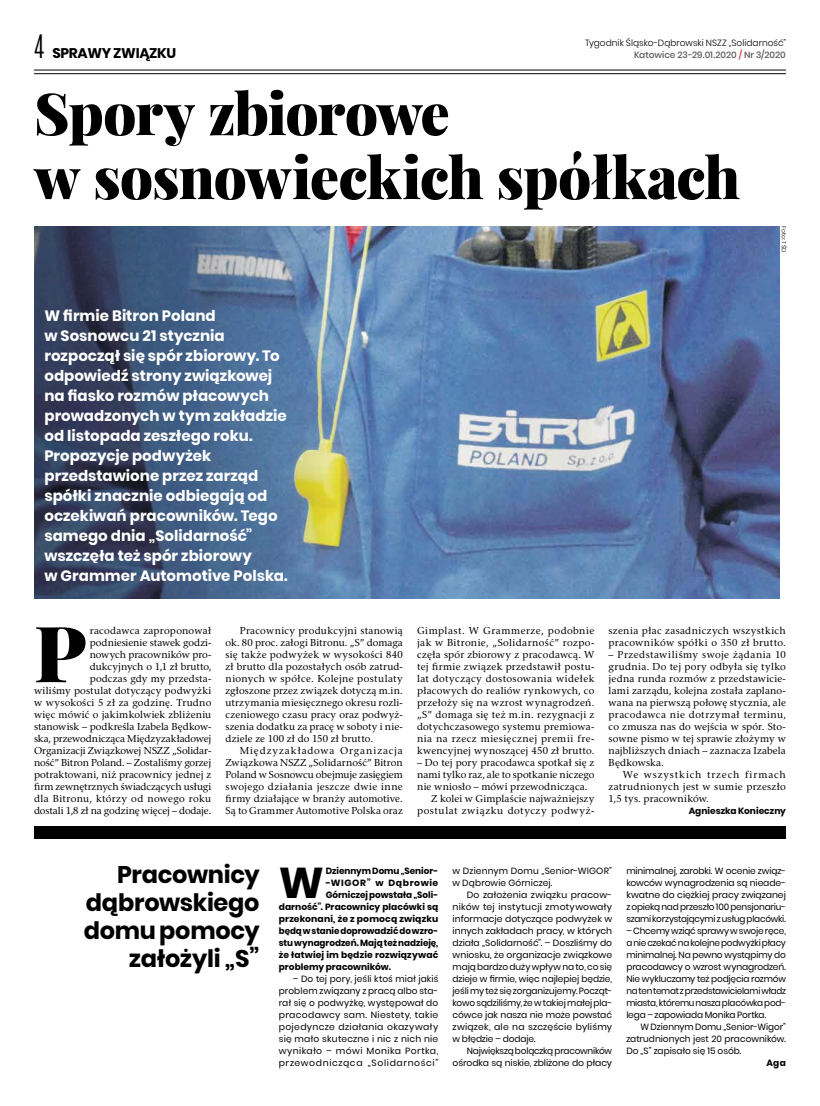
<style>
.page{position:relative;width:820px;height:1106px;background:#fff}
.page>*{position:absolute;margin:0;border:0;box-sizing:border-box;transform-origin:0 0}
.t1{font:900 77.7px "Playfair Display";color:#000}
.t2{font:900 58px/64px "Playfair Display";letter-spacing:-.025em;color:#000}
.t3{font:700 42.9px "Poppins";color:#000}
.t4{font:700 24px/28px "Poppins";letter-spacing:-.01em;color:#000;text-align:right}
.t5{font:700 15px/20px "Poppins";color:#fff}
.t6{font:700 14px "Poppins";letter-spacing:-.025em;color:#000}
.t7{font:10px/12px "Rashel EFN";letter-spacing:.01em;color:#000;text-align:justify}
.t8{font:10px/12px "Rashel EFN";letter-spacing:.035em;color:#000}
.t9{font:10px "Rashel EFN";letter-spacing:.055em;color:#000}
.t10{font:9px/12px "Poppins";letter-spacing:-.005em;color:#000;text-align:justify}
.t11{font:700 9px "Poppins";letter-spacing:.005em;color:#000}
.t12{font:9px/12px "Poppins";letter-spacing:.015em;color:#000}
.t13{font:300 9px "Poppins";color:#000}
.t14{font:500 9px "Poppins";color:#58595b}
.t15{font:700 9px "Poppins";letter-spacing:.06em;color:#000}
.t16{font:300 6px "Poppins";letter-spacing:.005em;color:#000}
.s1{font-family:"Antonio";font-weight:300;font-size:27px}
.s2{color:#ed1c2e}
</style>
<div class="page">
<hr style="left:34px;top:70px;width:751px;height:1px;background:#000">
<hr style="left:34px;top:73px;width:751px;height:1px;background:#000">
<img style="left:330px;top:226px;width:449px;height:372px">
<div style="left:34px;top:826px;width:751px;height:12px;background:#000"></div>
<svg style="left:34px;top:226px;width:296px;height:372px;background:#485f7d"></svg>
<h3 class="t6" style="left:34px;top:45px;width:144px"><span class="s1">4</span> SPRAWY ZWIĄZKU</h3>
<p class="t13" style="left:585px;top:38px;width:202px">Tygodnik Śląsko-Dąbrowski NSZZ „Solidarność”</p>
<p class="t14" style="left:633px;top:50px;width:153px">Katowice 23-29.01.2020 <span class="s2">/</span> Nr 3/2020</p>
<h2 class="t2" style="left:34px;top:81px;width:707px">Spory zbiorowe<br>w sosnowieckich spółkach</h2>
<p class="t5" style="left:44px;top:305px;width:245px">W firmie Bitron Poland<br>w Sosnowcu 21 stycznia rozpoczął się spór zbiorowy. To odpowiedź strony związkowej na fiasko rozmów płacowych prowadzonych w tym zakładzie od listopada zeszłego roku.<br>Propozycje podwyżek przedstawione przez zarząd spółki znacznie odbiegają od oczekiwań pracowników. Tego samego dnia „Solidarność” wszczęła też spór zbiorowy<br>w Grammer Automotive Polska.</p>
<p class="t16" style="left:787px;top:226px;width:28px;rotate:90deg">Foto: TŚD</p>
<p class="t7" style="left:34px;top:624px;width:179px;text-align:right">racodawca zaproponował podniesienie stawek godzi-<br>nowych pracowników pro&shy;dukcyjnych o 1,1 zł brutto,<br>podczas gdy my przedsta-<br>wiliśmy postulat dotyczący podwyżki w wysokości 5 zł za godzinę. Trudno więc mówić o jakimkolwiek zbliżeniu stanowisk – podkreśla Izabela Będkow&shy;ska, przewodnicząca Międzyzakładowej Organizacji Związkowej NSZZ „Solidar&shy;ność” Bitron Poland. – Zostaliśmy gorzej potraktowani, niż pracownicy jednej z firm zewnętrznych świadczących usługi dla Bitronu, którzy od nowego roku dostali 1,8 zł na godzinę więcej – dodaje.</p>
<p class="t7" style="left:225px;top:624px;width:179px;text-indent:14px">Pracownicy produkcyjni stanowią ok. 80 proc. załogi Bitronu. „S” domaga się także podwyżek w wysokości 840 zł brutto dla pozostałych osób zatrud&shy;nionych w spółce. Kolejne postulaty zgłoszone przez związek dotyczą m.in. utrzymania miesięcznego okresu rozli&shy;czeniowego czasu pracy oraz podwyż&shy;szenia dodatku za pracę w soboty i nie&shy;dziele ze 100 zł do 150 zł brutto.</p>
<h1 class="t1" style="left:34px;top:603px;width:54px">P</h1>
<p class="t7" style="left:225px;top:744px;width:179px;text-indent:14px">Międzyzakładowa Organizacja Związkowa NSZZ „Solidarność” Bitron Poland w Sosnowcu obejmuje zasięgiem swojego działania jeszcze dwie inne firmy działające w branży automotive.<br>Są to Grammer Automotive Polska oraz</p>
<p class="t7" style="left:417px;top:624px;width:179px">Gimplast. W Grammerze, podobnie jak w Bitronie, „Solidarność” rozpo&shy;częła spór zbiorowy z pracodawcą. W tej firmie związek przedstawił postu&shy;lat dotyczący dostosowania widełek płacowych do realiów rynkowych, co przełoży się na wzrost wynagrodzeń. „S” domaga się też m.in. rezygnacji z dotychczasowego systemu premiowa&shy;nia na rzecz miesięcznej premii fre&shy;kwencyjnej wynoszącej 450 zł brutto.</p>
<p class="t7" style="left:417px;top:756px;width:179px">– Do tej pory pracodawca spotkał się z</p>
<p class="t7" style="left:417px;top:768px;width:179px">nami tylko raz, ale to spotkanie niczego</p>
<p class="t7" style="left:417px;top:780px;width:172px">nie wniosło – mówi przewodnicząca.</p>
<p class="t7" style="left:431px;top:792px;width:164px">Z kolei w Gimplaście najważniejszy</p>
<p class="t9" style="left:417px;top:804px;width:179px">postulat związku dotyczy podwyż-</p>
<p class="t8" style="left:608px;top:624px;width:179px">szenia płac zasadniczych wszystkich pracowników spółki o 350 zł brutto.</p>
<p class="t7" style="left:608px;top:648px;width:179px">– Przedstawiliśmy swoje żądania 10 grudnia. Do tej pory odbyła się tylko jedna runda rozmów z przedstawicie&shy;lami zarządu, kolejna została zaplano&shy;wana na pierwszą połowę stycznia, ale pracodawca nie dotrzymał terminu, co zmusza nas do wejścia w spór. Sto&shy;sowne pismo w tej sprawie złożymy w najbliższych dniach – zaznacza Izabela Będkowska.</p>
<p class="t7" style="left:608px;top:768px;width:179px;text-indent:14px">We wszystkich trzech firmach zatrudnionych jest w sumie przeszło 1,5 tys. pracowników.</p>
<p class="t11" style="left:688px;top:806px;width:99px">Agnieszka Konieczny</p>
<h3 class="t4" style="left:84px;top:861px;width:177px">Pracownicy dąbrowskiego domu pomocy założyli „S”</h3>
<h3 class="t3" style="left:279px;top:858px;width:47px">W</h3>
<p class="t11" style="left:325px;top:866px;width:114px">Dziennym Domu „Senior-</p>
<p class="t15" style="left:325px;top:878px;width:114px">-WIGOR” w Dąbrowie</p>
<p class="t11" style="left:325px;top:890px;width:114px">Górniczej powstała „Soli-</p>
<p class="t11" style="left:279px;top:902px;width:161px">darność”. Pracownicy placówki są</p>
<p class="t11" style="left:279px;top:914px;width:161px">przekonani, że z pomocą związku</p>
<p class="t11" style="left:279px;top:926px;width:161px">będą w stanie doprowadzić do wzro-</p>
<p class="t11" style="left:279px;top:938px;width:161px">stu wynagrodzeń. Mają też nadzieję,</p>
<p class="t11" style="left:279px;top:950px;width:161px">że łatwiej im będzie rozwiązywać</p>
<p class="t11" style="left:279px;top:962px;width:113px">problemy pracowników.</p>
<p class="t10" style="left:279px;top:973px;width:161px;text-indent:14px">– Do tej pory, jeśli ktoś miał jakiś problem związany z pracą albo sta&shy;rał się o podwyżkę, występował do pracodawcy sam. Niestety, takie pojedyncze działania okazywały się mało skuteczne i nic z nich nie wynikało – mówi Monika Portka, przewodnicząca „Solidarności”</p>
<p class="t12" style="left:452px;top:865px;width:161px">w Dziennym Domu „Senior-WIGOR” w Dąbrowie Górniczej.</p>
<p class="t10" style="left:452px;top:889px;width:161px;text-indent:14px">Do założenia związku pracow&shy;ników tej instytucji zmotywowały informacje dotyczące podwyżek w innych zakładach pracy, w których działa „Solidarność”. – Doszliśmy do wniosku, że organizacje związkowe mają bardzo duży wpływ na to, co się dzieje w firmie, więc najlepiej będzie, jeśli my też się zorganizujemy. Począt&shy;kowo sądziliśmy, że w takiej małej pla&shy;cówce jak nasza nie może powstać związek, ale na szczęście byliśmy w błędzie – dodaje.</p>
<p class="t10" style="left:452px;top:1045px;width:161px;text-align:right">Największą bolączką pracowników ośrodka są niskie, zbliżone do płacy</p>
<p class="t10" style="left:626px;top:865px;width:161px">minimalnej, zarobki. W ocenie związ&shy;kowców wynagrodzenia są nieade&shy;kwatne do ciężkiej pracy związanej z opieką nad przeszło 100 pensjonariu&shy;szami korzystającymi z usług placówki.</p>
<p class="t10" style="left:626px;top:925px;width:161px">– Chcemy wziąć sprawy w swoje ręce, a nie czekać na kolejne podwyżki płacy minimalnej. Na pewno wystąpimy do pracodawcy o wzrost wynagrodzeń.<br>Nie wykluczamy też podjęcia rozmów na ten temat z przedstawicielami władz miasta, któremu nasza placówka pod&shy;lega – zapowiada Monika Portka.</p>
<p class="t10" style="left:626px;top:1021px;width:161px;text-indent:14px">W Dziennym Domu „Senior-Wigor” zatrudnionych jest 20 pracowników.<br>Do „S” zapisało się 15 osób.</p>
<p class="t11" style="left:766px;top:1058px;width:21px">Aga</p>
</div>
